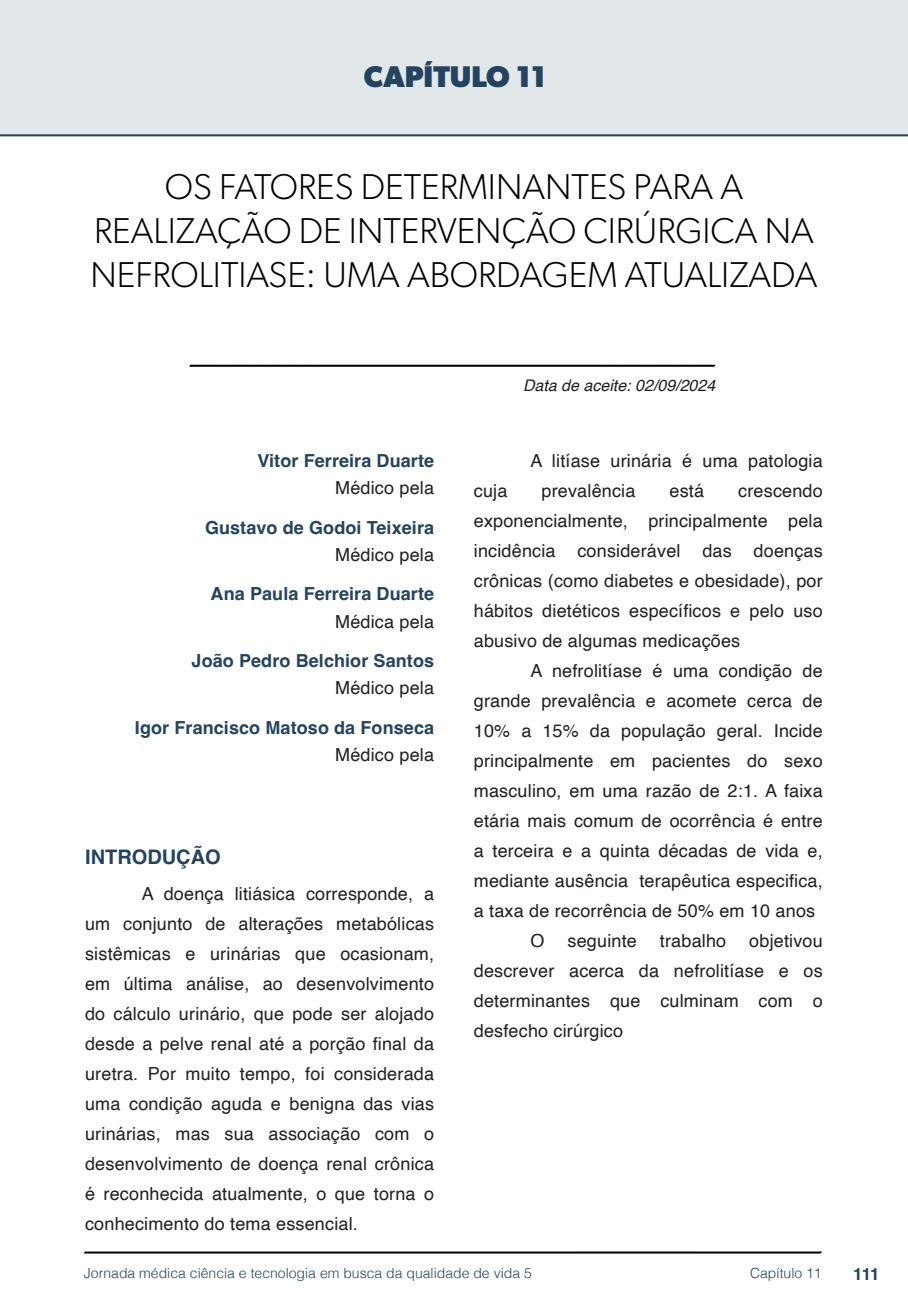
<style>
.page{position:relative;width:908px;height:1304px;background:#fff}
.page>*{position:absolute;margin:0;border:0;box-sizing:border-box;transform-origin:0 0}
.nome_artigos{font:300 36px/44px "Gibson";color:#000;text-align:center}
.capítulos{font:700 30px "Gibson";color:#23445f}
.TITULOS{font:700 20px "Helvetica";color:#23445f}
.txt{font:18px/30px "Helvetica";letter-spacing:.01em;color:#231f20;text-align:justify}
.nome_autores{font:700 18px "Helvetica";letter-spacing:.005em;color:#23445f}
.info_autores{font:18px "Helvetica";letter-spacing:.01em;color:#231f20}
.t1{font:700 16.8px "Helvetica";color:#23445f}
.t2{font:italic 16px "Helvetica";color:#231f20}
.t3{font:300 14px "Helvetica";color:#23445f}
</style>
<div class="page">
<svg style="left:84px;top:1251px;width:737px;height:3px;background:#515151"></svg>
<div style="left:0;top:0;width:907px;height:136px;background:#e2e7e9"></div>
<svg style="left:189px;top:364px;width:526px;height:3px;background:#4f4f4f"></svg>
<div style="left:44px;top:72px;width:68px;height:61px;background:#e2e7e9"></div>
<p class="capítulos" style="left:364px;top:58px;width:183px">CAPÍTULO 11</p>
<p class="nome_artigos" style="left:90px;top:164px;width:728px">OS FATORES DETERMINANTES PARA A<br>REALIZAÇÃO DE INTERVENÇÃO CIRÚRGICA NA<br>NEFROLITIASE: UMA ABORDAGEM ATUALIZADA</p>
<p class="nome_autores" style="left:257px;top:450px;width:178px">Vitor Ferreira Duarte</p>
<p class="info_autores" style="left:335px;top:474px;width:100px">Médico pela</p>
<p class="nome_autores" style="left:205px;top:516px;width:230px">Gustavo de Godoi Teixeira</p>
<p class="info_autores" style="left:335px;top:541px;width:100px">Médico pela</p>
<p class="nome_autores" style="left:210px;top:583px;width:225px">Ana Paula Ferreira Duarte</p>
<p class="info_autores" style="left:335px;top:608px;width:100px">Médica pela</p>
<p class="nome_autores" style="left:191px;top:650px;width:244px">João Pedro Belchior Santos</p>
<p class="info_autores" style="left:335px;top:674px;width:100px">Médico pela</p>
<p class="nome_autores" style="left:135px;top:716px;width:300px">Igor Francisco Matoso da Fonseca</p>
<p class="info_autores" style="left:335px;top:741px;width:100px">Médico pela</p>
<p class="TITULOS" style="left:85px;top:845px;width:137px">INTRODUÇÃO</p>
<p class="txt" style="left:85px;top:879px;width:350px;text-indent:57px">A doença litiásica corresponde, a um conjunto de alterações metabólicas sistêmicas e urinárias que ocasionam, em última análise, ao desenvolvimento do cálculo urinário, que pode ser alojado desde a pelve renal até a porção final da uretra. Por muito tempo, foi considerada uma condição aguda e benigna das vias urinárias, mas sua associação com o desenvolvimento de doença renal crônica é reconhecida atualmente, o que torna o conhecimento do tema essencial.</p>
<p class="t2" style="left:523px;top:373px;width:194px">Data de aceite: 02/09/2024</p>
<p class="txt" style="left:530px;top:446px;width:293px">A litíase urinária é uma patologia</p>
<p class="txt" style="left:473px;top:476px;width:35px">cuja</p>
<p class="txt" style="left:541px;top:476px;width:95px">prevalência</p>
<p class="txt" style="left:669px;top:476px;width:36px">está</p>
<p class="txt" style="left:473px;top:476px;width:350px;text-indent:264px">crescendo exponencialmente, principalmente pela incidência considerável das doenças crônicas (como diabetes e obesidade), por hábitos dietéticos específicos e pelo uso abusivo de algumas medicações</p>
<p class="txt" style="left:473px;top:656px;width:350px;text-indent:57px">A nefrolitíase é uma condição de grande prevalência e acomete cerca de 10% a 15% da população geral. Incide principalmente em pacientes do sexo masculino, em uma razão de 2:1. A faixa etária mais comum de ocorrência é entre a terceira e a quinta décadas de vida e, mediante ausência terapêutica especifica, a taxa de recorrência de 50% em 10 anos</p>
<p class="txt" style="left:530px;top:926px;width:16px">O</p>
<p class="txt" style="left:567px;top:926px;width:71px">seguinte</p>
<p class="txt" style="left:659px;top:926px;width:68px">trabalho</p>
<p class="txt" style="left:473px;top:926px;width:350px;text-indent:275px">objetivou descrever acerca da nefrolitíase e os determinantes que culminam com o desfecho cirúrgico</p>
<p class="t3" style="left:84px;top:1261px;width:449px">Jornada médica ciência e tecnologia em busca da qualidade de vida 5</p>
<p class="t3" style="left:749px;top:1261px;width:73px">Capítulo 11</p>
<p class="t1" style="left:852px;top:1264px;width:28px">111</p>
</div>
